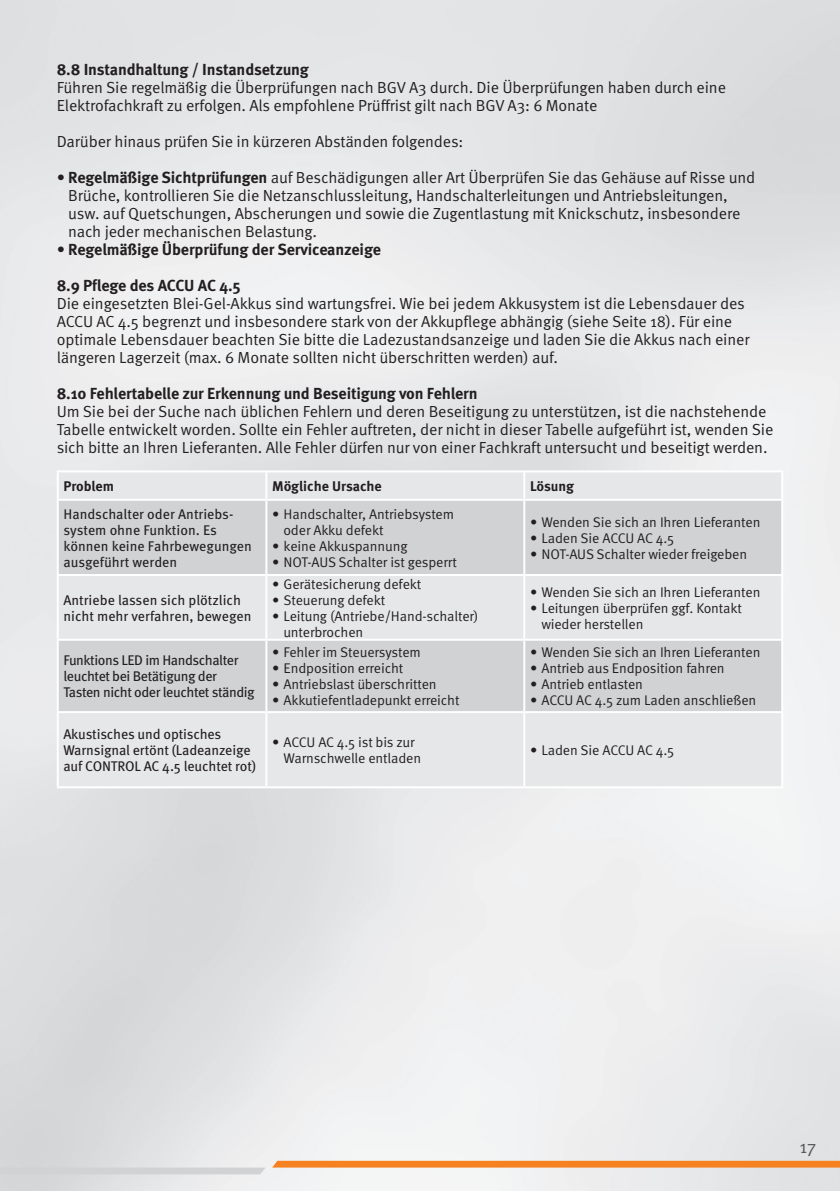
<style>
.page{position:relative;width:840px;height:1191px;background:#fff}
.page>*{position:absolute;margin:0;border:0;box-sizing:border-box;transform-origin:0 0}
.t1{font:18px "Meta OT";color:#57585a}
.Fließtext{font:16px/18px "Meta OT";letter-spacing:-.01em;color:#231f20}
.Fließtext-2{font:700 16px "Meta OT";letter-spacing:-.01em;color:#231f20}
.t2{font:14px/16px "Meta OT";letter-spacing:-.01em;color:#231f20}
.Tabelle_Text{font:14px/16px "Meta OT";letter-spacing:-.01em;color:#231f20}
.Tabelle_Text-2{font:14px/16px "Meta OT";letter-spacing:-.03em;color:#231f20}
.Tabelle_Text-3{font:700 14px "Meta OT";color:#231f20}
.s1{font-weight:700}
.s2{font-weight:400}
</style>
<div class="page">
<svg style="left:272px;top:1160px;width:567px;height:7px;background:#f38d39"></svg>
<svg style="left:0;top:1167px;width:265px;height:7px;background:#d2d3d5"></svg>
<div style="left:59px;top:472px;width:721px;height:314px;background:#e6e7e9"></div>
<svg style="left:59px;top:501px;width:721px;height:210px;background:#d7d8da"></svg>
<hr style="left:57px;top:499px;width:209px;height:2px;background:#fff">
<hr style="left:266px;top:499px;width:258px;height:2px;background:#fff">
<hr style="left:57px;top:574px;width:209px;height:2px;background:#fff">
<hr style="left:266px;top:574px;width:258px;height:2px;background:#fff">
<hr style="left:57px;top:638px;width:209px;height:2px;background:#fff">
<hr style="left:266px;top:638px;width:258px;height:2px;background:#fff">
<hr style="left:57px;top:711px;width:209px;height:2px;background:#fff">
<hr style="left:266px;top:711px;width:258px;height:2px;background:#fff">
<hr style="left:523px;top:472px;width:2px;height:27px;background:#fff">
<hr style="left:524px;top:499px;width:258px;height:2px;background:#fff">
<hr style="left:523px;top:501px;width:2px;height:73px;background:#fff">
<hr style="left:524px;top:574px;width:258px;height:2px;background:#fff">
<hr style="left:523px;top:576px;width:2px;height:62px;background:#fff">
<hr style="left:524px;top:638px;width:258px;height:2px;background:#fff">
<hr style="left:523px;top:640px;width:2px;height:71px;background:#fff">
<hr style="left:524px;top:711px;width:258px;height:2px;background:#fff">
<hr style="left:523px;top:713px;width:2px;height:73px;background:#fff">
<hr style="left:265px;top:472px;width:2px;height:27px;background:#fff">
<hr style="left:265px;top:501px;width:2px;height:73px;background:#fff">
<hr style="left:265px;top:576px;width:2px;height:62px;background:#fff">
<hr style="left:265px;top:640px;width:2px;height:71px;background:#fff">
<hr style="left:265px;top:713px;width:2px;height:73px;background:#fff">
<p class="Fließtext-2" style="left:57px;top:60px;width:253px">8.8 Instandhaltung / Instandsetzung</p>
<p class="Fließtext" style="left:57px;top:79px;width:670px">Führen Sie regelmäßig die Überprüfungen nach BGV A3 durch. Die Überprüfungen haben durch eine<br>Elektrofachkraft zu erfolgen. Als empfohlene Prüffrist gilt nach BGV A3: 6 Monate</p>
<p class="Fließtext" style="left:57px;top:133px;width:408px">Darüber hinaus prüfen Sie in kürzeren Abständen folgendes:</p>
<p class="Fließtext" style="left:68px;top:169px;width:688px;text-indent:-11px">• <span class="s1">Regelmäßige Sichtprüfungen</span> auf Beschädigungen aller Art Überprüfen Sie das Gehäuse auf Risse und Brüche, kontrollieren Sie die Netzanschlussleitung, Handschalterleitungen und Antriebsleitungen, usw. auf Quetschungen, Abscherungen und sowie die Zugentlastung mit Knickschutz, insbesondere nach jeder mechanischen Belastung.</p>
<p class="Fließtext-2" style="left:57px;top:240px;width:325px"><span class="s2">•</span> Regelmäßige Überprüfung der Serviceanzeige</p>
<p class="Fließtext-2" style="left:57px;top:276px;width:185px">8.9 Pflege des ACCU AC 4.5</p>
<p class="Fließtext" style="left:57px;top:295px;width:694px">Die eingesetzten Blei-Gel-Akkus sind wartungsfrei. Wie bei jedem Akkusystem ist die Lebensdauer des ACCU AC 4.5 begrenzt und insbesondere stark von der Akkupflege abhängig (siehe Seite 18). Für eine optimale Lebensdauer beachten Sie bitte die Ladezustandsanzeige und laden Sie die Akkus nach einer längeren Lagerzeit (max. 6 Monate sollten nicht überschritten werden) auf.</p>
<p class="Fließtext-2" style="left:57px;top:384px;width:422px">8.10 Fehlertabelle zur Erkennung und Beseitigung von Fehlern</p>
<p class="Fließtext" style="left:57px;top:403px;width:717px">Um Sie bei der Suche nach üblichen Fehlern und deren Beseitigung zu unterstützen, ist die nachstehende<br>Tabelle entwickelt worden. Sollte ein Fehler auftreten, der nicht in dieser Tabelle aufgeführt ist, wenden Sie sich bitte an Ihren Lieferanten. Alle Fehler dürfen nur von einer Fachkraft untersucht und beseitigt werden.</p>
<p class="Tabelle_Text-3" style="left:63px;top:478px;width:52px">Problem</p>
<p class="Tabelle_Text-3" style="left:272px;top:478px;width:111px">Mögliche Ursache</p>
<p class="Tabelle_Text-3" style="left:529px;top:478px;width:46px">Lösung</p>
<p class="Tabelle_Text" style="left:63px;top:506px;width:190px">Handschalter oder Antriebs&shy;system ohne Funktion. Es können keine Fahrbewegungen ausgeführt werden</p>
<p class="t2" style="left:283px;top:506px;width:172px;text-indent:-11px">• Handschalter, Antriebsystem oder Akku defekt</p>
<p class="t2" style="left:529px;top:514px;width:232px">• Wenden Sie sich an Ihren Lieferanten</p>
<p class="t2" style="left:529px;top:530px;width:146px">• Laden Sie ACCU AC 4.5</p>
<p class="t2" style="left:529px;top:546px;width:219px">• NOT-AUS Schalter wieder freigeben</p>
<p class="t2" style="left:272px;top:538px;width:137px">• keine Akkuspannung</p>
<p class="t2" style="left:272px;top:554px;width:186px">• NOT-AUS Schalter ist gesperrt</p>
<p class="Tabelle_Text" style="left:63px;top:592px;width:189px">Antriebe lassen sich plötzlich nicht mehr verfahren, bewegen</p>
<p class="Tabelle_Text-2" style="left:63px;top:652px;width:193px">Funktions LED im Handschalter leuchtet bei Betätigung der<br>Tasten nicht oder leuchtet ständig</p>
<p class="t2" style="left:272px;top:576px;width:151px">• Gerätesicherung defekt</p>
<p class="t2" style="left:272px;top:592px;width:115px">• Steuerung defekt</p>
<p class="t2" style="left:283px;top:608px;width:196px;text-indent:-11px">• Leitung (Antriebe/Hand-schalter) unterbrochen</p>
<p class="t2" style="left:272px;top:644px;width:150px">• Fehler im Steuersystem</p>
<p class="t2" style="left:272px;top:660px;width:133px">• Endposition erreicht</p>
<p class="t2" style="left:272px;top:676px;width:166px">• Antriebslast überschritten</p>
<p class="t2" style="left:272px;top:692px;width:189px">• Akkutiefentladepunkt erreicht</p>
<p class="t2" style="left:529px;top:584px;width:232px">• Wenden Sie sich an Ihren Lieferanten</p>
<p class="t2" style="left:541px;top:600px;width:202px;text-indent:-11px">• Leitungen überprüfen ggf. Kontakt wieder herstellen</p>
<p class="t2" style="left:529px;top:644px;width:232px">• Wenden Sie sich an Ihren Lieferanten</p>
<p class="t2" style="left:529px;top:660px;width:196px">• Antrieb aus Endposition fahren</p>
<p class="t2" style="left:529px;top:676px;width:114px">• Antrieb entlasten</p>
<p class="t2" style="left:529px;top:692px;width:228px">• ACCU AC 4.5 zum Laden anschließen</p>
<p class="Tabelle_Text" style="left:63px;top:726px;width:194px">Akustisches und optisches<br>Warnsignal ertönt (Ladeanzeige auf CONTROL AC 4.5 leuchtet rot)</p>
<p class="t2" style="left:283px;top:734px;width:139px;text-indent:-11px">• ACCU AC 4.5 ist bis zur<br>Warnschwelle entladen</p>
<p class="t2" style="left:529px;top:742px;width:146px">• Laden Sie ACCU AC 4.5</p>
<p class="t1" style="left:799px;top:1136px;width:18px">17</p>
</div>
